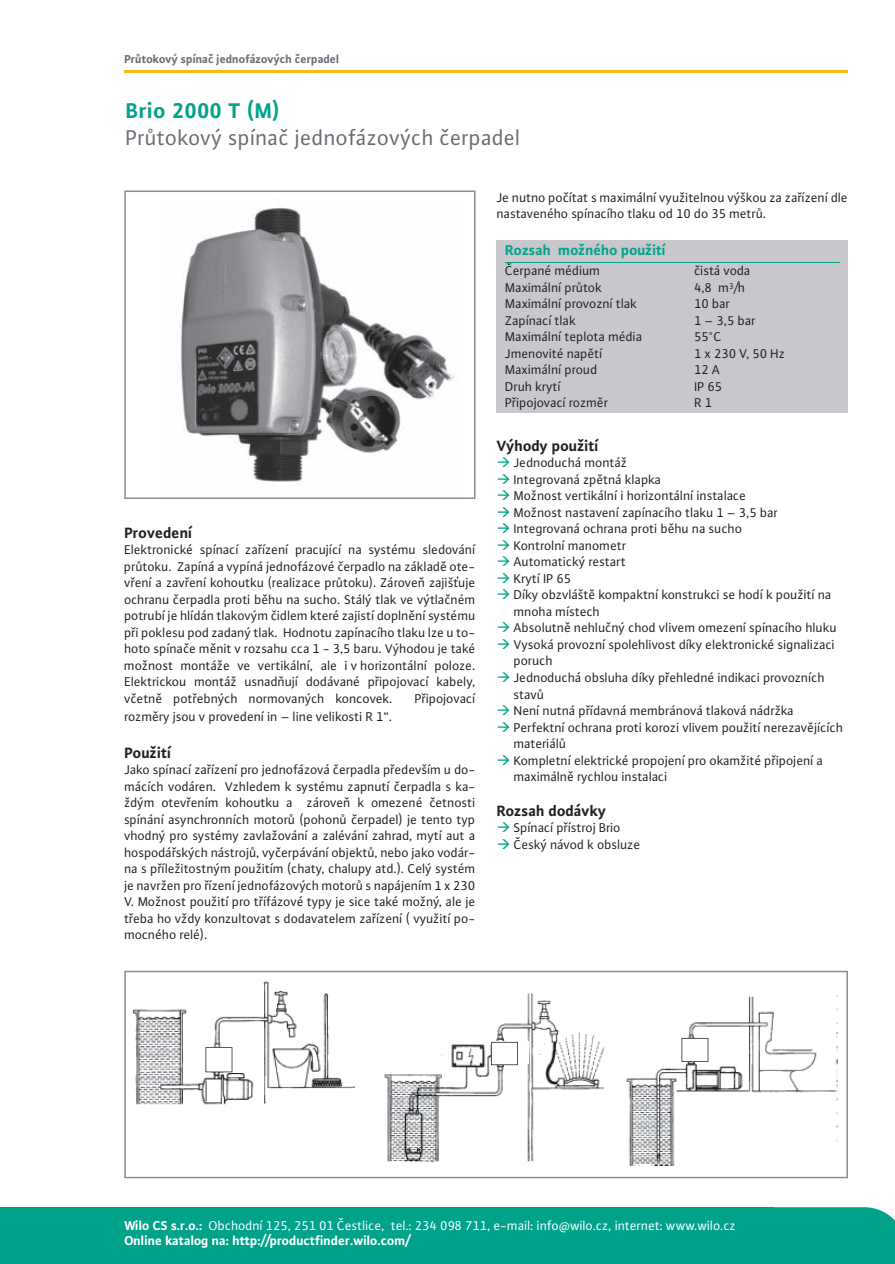
<style>
.page{position:relative;width:895px;height:1264px;background:#fff}
.page>*{position:absolute;margin:0;border:0;box-sizing:border-box;transform-origin:0 0}
.t1{font:22.5px "WILO Plus Fam CETF";letter-spacing:.01em;color:#696b73}
.t2{font:700 22.5px "WILO Plus Fam CETF";letter-spacing:.02em;color:#00a38a}
.t3{font:700 15.75px "WILO Plus Fam CETF";color:#231f20}
.t4{font:700 15px "WILO Plus Fam CETF";color:#00a38a}
.t5{font:13.5px/16.5px "WILO Plus Fam CETF";color:#231f20}
.t6{font:13.5px/15px "WILO Plus Fam CETF";color:#fff}
.t7{font:700 12px "WILO Plus Fam CETF";color:#696b73}
.s1{color:#00a38a}
.s2{font-weight:700}
</style>
<div class="page">
<div style="left:0;top:1207px;width:894px;height:46px;background:#00a38a"></div>
<div style="left:0;top:1253px;width:894px;height:10px;background:#00a38a"></div>
<hr style="left:124px;top:70px;width:723px;height:3px;background:#fcb814">
<div style="left:496px;top:240px;width:351px;height:173px;background:#c7c7cc"></div>
<hr style="left:505px;top:262px;width:334px;height:1px;background:#00a38a">
<svg style="left:124px;top:190px;width:351px;height:309px"></svg>
<svg style="left:124px;top:970px;width:723px;height:208px"></svg>
<div style="left:223px;top:1047px;width:27px;height:25px;background:#fff"></div>
<svg style="left:205px;top:1047px;width:27px;height:25px"></svg>
<div style="left:490px;top:1041px;width:38px;height:23px;background:#fff"></div>
<svg style="left:490px;top:1041px;width:27px;height:23px"></svg>
<div style="left:681px;top:1037px;width:37px;height:23px;background:#fff"></div>
<svg style="left:681px;top:1037px;width:27px;height:24px"></svg>
<p class="t7" style="left:124px;top:52px;width:216px">Průtokový spínač jednofázových čerpadel</p>
<h1 class="t2" style="left:126px;top:96px;width:155px">Brio 2000 T (M)</h1>
<h1 class="t1" style="left:126px;top:124px;width:396px">Průtokový spínač jednofázových čerpadel</h1>
<p class="t5" style="left:496px;top:189px;width:352px">Je nutno počítat s maximální využitelnou výškou za zařízení dle nastaveného spínacího tlaku od 10 do 35 metrů.</p>
<p class="t3" style="left:124px;top:523px;width:69px">Provedení</p>
<p class="t5" style="left:124px;top:541px;width:352px;text-align:justify">Elektronické spínací zařízení pracující na systému sledování průtoku. Zapíná a vypíná jednofázové čerpadlo na základě ote&shy;vření a zavření kohoutku (realizace průtoku). Zároveň zajišťuje ochranu čerpadla proti běhu na sucho. Stálý tlak ve výtlačném potrubí je hlídán tlakovým čidlem které zajistí doplnění systému při poklesu pod zadaný tlak. Hodnotu zapínacího tlaku lze u to&shy;hoto spínače měnit v rozsahu cca 1 - 3,5 baru. Výhodou je také možnost montáže ve vertikální, ale i v horizontální poloze.<br>Elektrickou montáž usnadňují dodávané připojovací kabely, včetně potřebných normovaných koncovek.</p>
<p class="t5" style="left:414px;top:690px;width:62px">Připojovací</p>
<p class="t5" style="left:124px;top:708px;width:269px">rozměry jsou v provedení in – line velikosti R 1“.</p>
<p class="t3" style="left:124px;top:743px;width:48px">Použití</p>
<p class="t5" style="left:124px;top:761px;width:352px;text-align:justify">Jako spínací zařízení pro jednofázová čerpadla především u do&shy;mácích vodáren. Vzhledem k systému zapnutí čerpadla s ka&shy;ždým otevřením kohoutku a zároveň k omezené četnosti spínání asynchronních motorů (pohonů čerpadel) je tento typ vhodný pro systémy zavlažování a zalévání zahrad, mytí aut a hospodářských nástrojů, vyčerpávání objektů, nebo jako vodár&shy;na s příležitostným použitím (chaty, chalupy atd.). Celý systém je navržen pro řízení jednofázových motorů s napájením 1 x 230<br>V. Možnost použití pro třífázové typy je sice také možný, ale je třeba ho vždy konzultovat s dodavatelem zařízení ( využití po&shy;mocného relé).</p>
<p class="t4" style="left:505px;top:241px;width:162px">Rozsah možného použití</p>
<p class="t5" style="left:505px;top:262px;width:96px">Čerpané médium</p>
<p class="t5" style="left:694px;top:262px;width:58px">čistá voda</p>
<p class="t5" style="left:505px;top:278px;width:98px">Maximální průtok</p>
<p class="t5" style="left:694px;top:278px;width:52px">4,8 m<sup>3</sup>/h</p>
<p class="t5" style="left:505px;top:295px;width:133px">Maximální provozní tlak</p>
<p class="t5" style="left:694px;top:295px;width:37px">10 bar</p>
<p class="t5" style="left:505px;top:311px;width:72px">Zapínací tlak</p>
<p class="t5" style="left:694px;top:311px;width:63px">1 – 3,5 bar</p>
<p class="t5" style="left:505px;top:328px;width:139px">Maximální teplota média</p>
<p class="t5" style="left:694px;top:328px;width:29px">55°C</p>
<p class="t5" style="left:505px;top:344px;width:99px">Jmenovité napětí</p>
<p class="t5" style="left:694px;top:344px;width:92px">1 x 230 V, 50 Hz</p>
<p class="t5" style="left:505px;top:361px;width:94px">Maximální proud</p>
<p class="t5" style="left:694px;top:361px;width:27px">12 A</p>
<p class="t5" style="left:505px;top:377px;width:57px">Druh krytí</p>
<p class="t5" style="left:694px;top:377px;width:29px">IP 65</p>
<p class="t5" style="left:505px;top:394px;width:104px">Připojovací rozměr</p>
<p class="t5" style="left:694px;top:394px;width:19px">R 1</p>
<p class="t3" style="left:496px;top:436px;width:103px">Výhody použití</p>
<p class="t5" style="left:496px;top:454px;width:132px"><span class="s1">→</span> Jednoduchá montáž</p>
<p class="t5" style="left:496px;top:471px;width:166px"><span class="s1">→</span> Integrovaná zpětná klapka</p>
<p class="t5" style="left:496px;top:487px;width:251px"><span class="s1">→</span> Možnost vertikální i horizontální instalace</p>
<p class="t5" style="left:496px;top:504px;width:283px"><span class="s1">→</span> Možnost nastavení zapínacího tlaku 1 – 3,5 bar</p>
<p class="t5" style="left:496px;top:520px;width:247px"><span class="s1">→</span> Integrovaná ochrana proti běhu na sucho</p>
<p class="t5" style="left:496px;top:537px;width:131px"><span class="s1">→</span> Kontrolní manometr</p>
<p class="t5" style="left:496px;top:553px;width:131px"><span class="s1">→</span> Automatický restart</p>
<p class="t5" style="left:496px;top:570px;width:76px"><span class="s1">→</span> Krytí IP 65</p>
<p class="t5" style="left:513px;top:586px;width:319px;text-indent:-17px"><span class="s1">→</span> Díky obzvláště kompaktní konstrukci se hodí k použití na mnoha místech</p>
<p class="t5" style="left:496px;top:619px;width:341px"><span class="s1">→</span> Absolutně nehlučný chod vlivem omezení spínacího hluku</p>
<p class="t5" style="left:513px;top:636px;width:322px;text-indent:-17px"><span class="s1">→</span> Vysoká provozní spolehlivost díky elektronické signalizaci poruch</p>
<p class="t5" style="left:513px;top:669px;width:312px;text-indent:-17px"><span class="s1">→</span> Jednoduchá obsluha díky přehledné indikaci provozních stavů</p>
<p class="t5" style="left:496px;top:702px;width:298px"><span class="s1">→</span> Není nutná přídavná membránová tlaková nádržka</p>
<p class="t5" style="left:513px;top:718px;width:331px;text-indent:-17px"><span class="s1">→</span> Perfektní ochrana proti korozi vlivem použití nerezavějících materiálů</p>
<p class="t5" style="left:513px;top:751px;width:311px;text-indent:-17px"><span class="s1">→</span> Kompletní elektrické propojení pro okamžité připojení a maximálně rychlou instalaci</p>
<p class="t3" style="left:496px;top:800px;width:111px">Rozsah dodávky</p>
<p class="t5" style="left:496px;top:819px;width:125px"><span class="s1">→</span> Spínací přístroj Brio</p>
<p class="t5" style="left:496px;top:835px;width:145px"><span class="s1">→</span> Český návod k obsluze</p>
<p class="t6" style="left:124px;top:1217px;width:613px"><span class="s2">Wilo CS s.r.o.:</span> Obchodní 125, 251 01 Čestlice, tel.: 234 098 711, e-mail: info@wilo.cz, internet: www.wilo.cz<br><span class="s2">Online katalog na: http://productfinder.wilo.com/</span></p>
</div>
